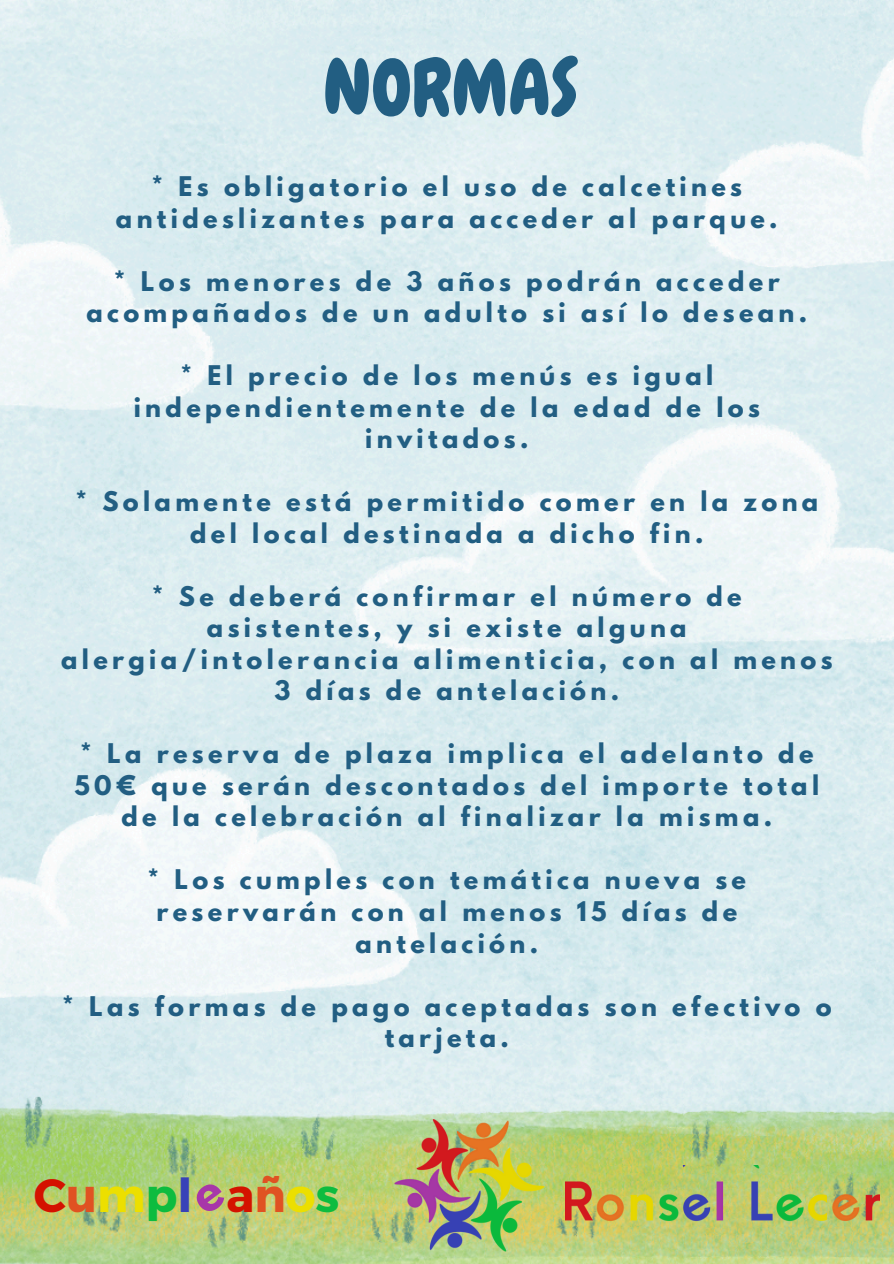
<style>
.page{position:relative;width:894px;height:1264px;background:#fff}
.page>*{position:absolute;margin:0;border:0;box-sizing:border-box;transform-origin:0 0}
.t1{font:76.65px "Chewy";color:#225e82}
.t2{font:700 46.65px "Montserrat";color:#d41200}
.t3{font:700 24px/31.5px "League Spartan";letter-spacing:.18em;color:#225e82;text-align:center}
.s1{color:#e05222}
.s2{color:#ecdf00}
.s3{color:#0dbc3f}
.s4{color:#3842b8}
</style>
<div class="page">
<img style="left:0;top:0;width:893px;height:1263px">
<img style="left:312px;top:1118px;width:314px;height:145px">
<img style="left:565px;top:1165px;width:314px;height:57px">
<svg style="left:191px;top:1179px;width:37px;height:36px"></svg>
<h1 class="t1" style="left:323px;top:39px;width:256px">NORMAS</h1>
<p class="t3" style="left:116px;top:174px;width:663px">* Es obligatorio el uso de calcetines antideslizantes para acceder al parque.</p>
<p class="t3" style="left:86px;top:268px;width:722px">* Los menores de 3 años podrán acceder acompañados de un adulto si así lo desean.</p>
<p class="t3" style="left:134px;top:363px;width:627px">* El precio de los menús es igual independientemente de la edad de los invitados.</p>
<p class="t3" style="left:75px;top:489px;width:744px">* Solamente está permitido comer en la zona del local destinada a dicho fin.</p>
<p class="t3" style="left:61px;top:583px;width:772px">* Se deberá confirmar el número de<br>asistentes, y si existe alguna alergia/intolerancia alimenticia, con al menos 3 días de antelación.</p>
<p class="t3" style="left:74px;top:741px;width:746px">* La reserva de plaza implica el adelanto de<br>50€ que serán descontados del importe total de la celebración al finalizar la misma.</p>
<p class="t3" style="left:148px;top:867px;width:599px">* Los cumples con temática nueva se reservarán con al menos 15 días de antelación.</p>
<p class="t3" style="left:62px;top:993px;width:770px">* Las formas de pago aceptadas son efectivo o tarjeta.</p>
<p class="t2" style="left:34px;top:1164px;width:160px">C<span class="s1">u</span><span class="s2">m</span><span class="s3">p</span><span class="s4">l</span></p>
<p class="t2" style="left:226px;top:1164px;width:115px">a<span class="s1">ñ</span><span class="s2">o</span><span class="s3">s</span></p>
</div>
